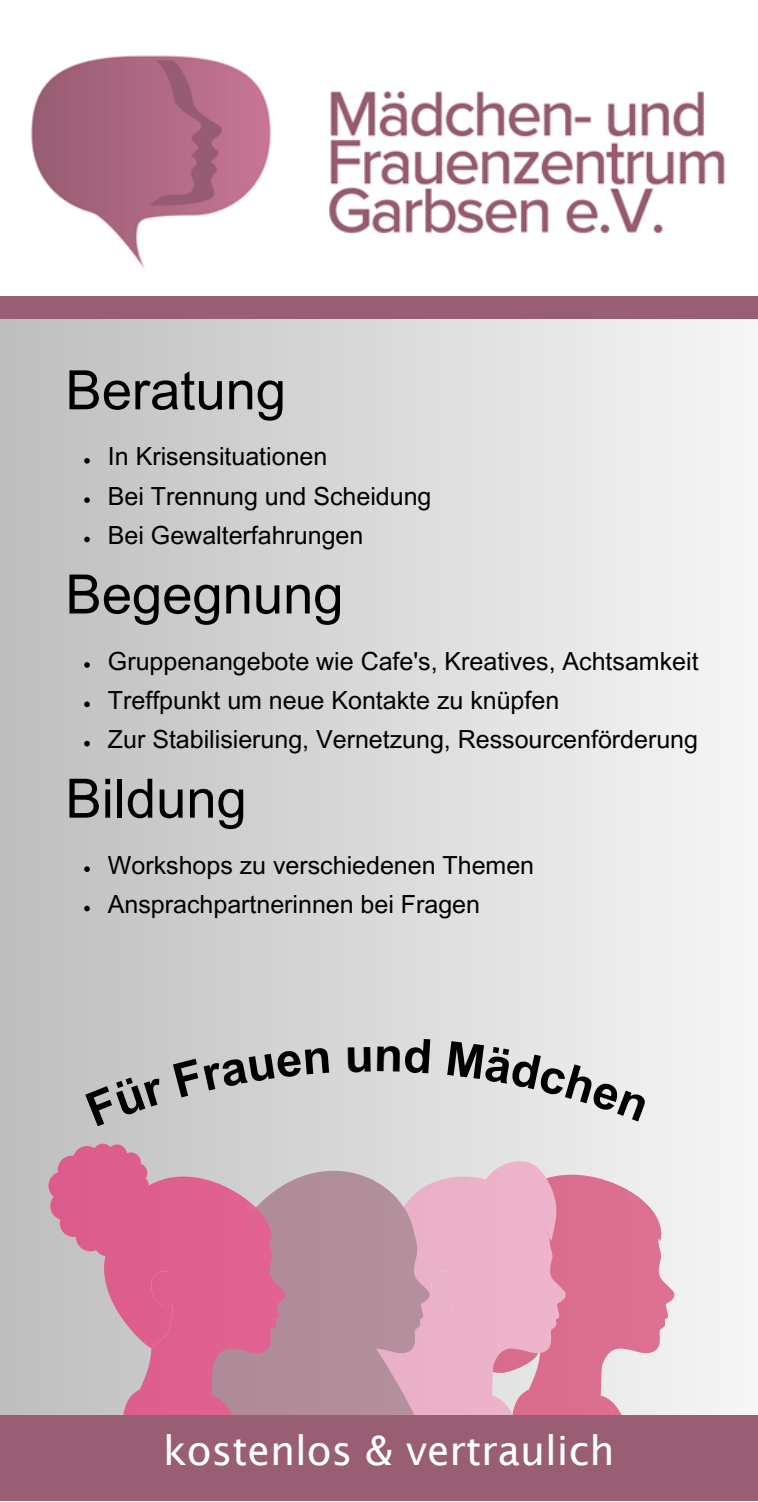
<style>
.page{position:relative;width:758px;height:1502px;background:#fff}
.page>*{position:absolute;margin:0;border:0;box-sizing:border-box;transform-origin:0 0}
.t1{font:54.25px "Arial MT Pro";color:#000}
.t2{font:40.5px "Lucida Sans";color:#fff}
.t3{font:25px "Arial MT Pro";color:#000}
</style>
<div class="page">
<img style="left:31px;top:55px;width:694px;height:213px">
<div style="left:0;top:308px;width:757px;height:1192px;background:linear-gradient(to right,#bebebe,#f6f6f6)"></div>
<div style="left:0;top:296px;width:757px;height:23px;background:#9a5e74"></div>
<svg style="left:668px;top:1143px;width:5px;height:230px"></svg>
<div style="left:76px;top:1223px;width:28px;height:28px;background:#dc5d8c;border-radius:50%"></div>
<div style="left:60px;top:1209px;width:28px;height:28px;background:#dc5d8c;border-radius:50%"></div>
<div style="left:50px;top:1192px;width:29px;height:28px;background:#db5d8c;border-radius:50%"></div>
<div style="left:49px;top:1171px;width:28px;height:29px;background:#db5c8c;border-radius:50%"></div>
<div style="left:73px;top:1146px;width:28px;height:28px;background:#dc5d8c;border-radius:50%"></div>
<div style="left:70px;top:1163px;width:55px;height:55px;background:#dc5d8c;border-radius:50%"></div>
<div style="left:83px;top:1185px;width:55px;height:55px;background:#dc5d8c;border-radius:50%"></div>
<div style="left:58px;top:1156px;width:28px;height:28px;background:#dc5d8c;border-radius:50%"></div>
<svg style="left:93px;top:1143px;width:575px;height:272px;background:#d596ac"></svg>
<div style="left:0;top:1415px;width:757px;height:85px;background:#9a5e74"></div>
<svg style="left:84px;top:458px;width:6px;height:6px"></svg>
<svg style="left:84px;top:497px;width:6px;height:6px"></svg>
<svg style="left:84px;top:537px;width:6px;height:5px"></svg>
<svg style="left:84px;top:662px;width:6px;height:6px"></svg>
<svg style="left:84px;top:701px;width:6px;height:6px"></svg>
<svg style="left:84px;top:741px;width:6px;height:5px"></svg>
<svg style="left:84px;top:866px;width:6px;height:6px"></svg>
<svg style="left:84px;top:906px;width:6px;height:5px"></svg>
<div style="left:85px;top:1076px;width:81px;height:50px;background:#c7c7c7"></div>
<div style="left:173px;top:1047px;width:156px;height:50px;background:#d0d0d0"></div>
<svg style="left:348px;top:1046px;width:22px;height:26px"></svg>
<div style="left:377px;top:1037px;width:53px;height:37px;background:#dcdcdc"></div>
<div style="left:447px;top:1041px;width:200px;height:80px;background:#e6e6e6"></div>
<p class="t1" style="left:65px;top:370px;width:222px">Beratung</p>
<p class="t3" style="left:108px;top:447px;width:221px">In Krisensituationen</p>
<p class="t3" style="left:108px;top:487px;width:325px">Bei Trennung und Scheidung</p>
<p class="t3" style="left:108px;top:526px;width:257px">Bei Gewalterfahrungen</p>
<p class="t1" style="left:65px;top:574px;width:279px">Begegnung</p>
<p class="t3" style="left:108px;top:651px;width:592px">Gruppenangebote wie Cafe's, Kreatives, Achtsamkeit</p>
<p class="t3" style="left:108px;top:691px;width:453px">Treffpunkt um neue Kontakte zu knüpfen</p>
<p class="t3" style="left:108px;top:730px;width:591px">Zur Stabilisierung, Vernetzung, Ressourcenförderung</p>
<p class="t1" style="left:65px;top:778px;width:183px">Bildung</p>
<p class="t3" style="left:108px;top:856px;width:427px">Workshops zu verschiedenen Themen</p>
<p class="t3" style="left:108px;top:895px;width:373px">Ansprachpartnerinnen bei Fragen</p>
<p class="t2" style="left:163px;top:1425px;width:452px">kostenlos &amp; vertraulich</p>
</div>
